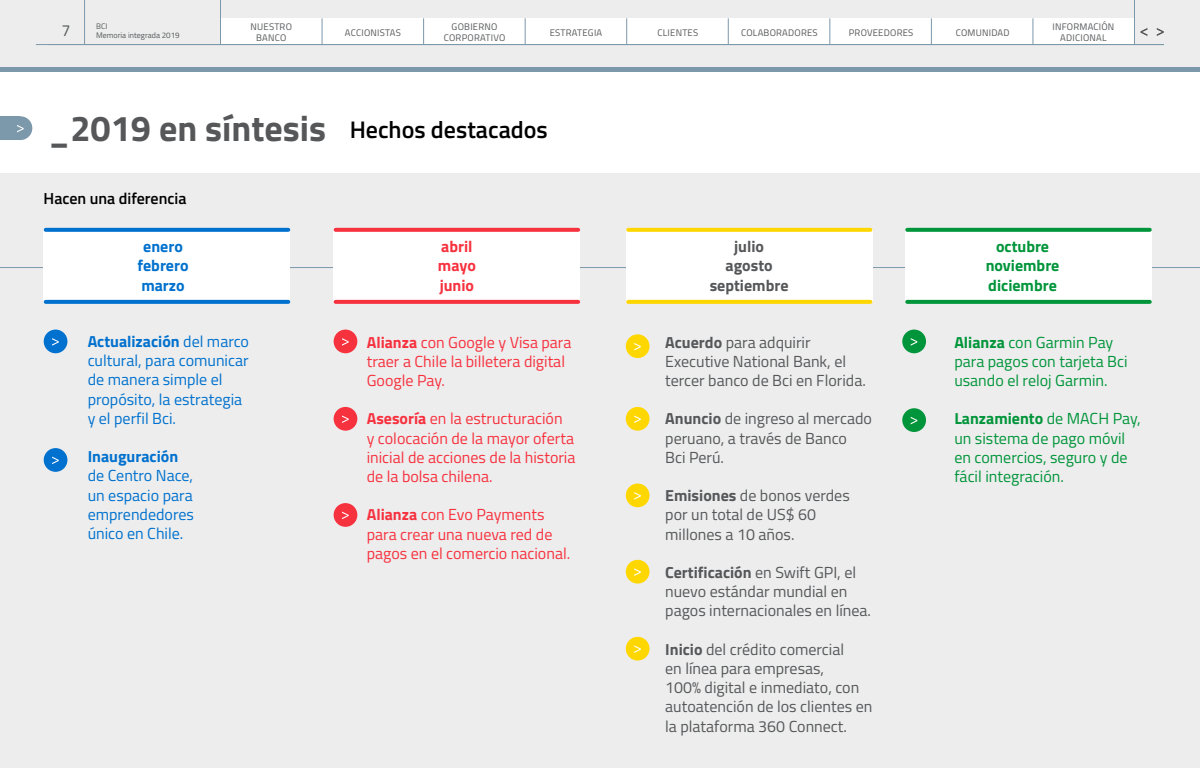
<style>
.page{position:relative;width:1200px;height:768px;background:#fff}
.page>*{position:absolute;margin:0;border:0;box-sizing:border-box;transform-origin:0 0}
.t1{font:600 24px "Titillium Web";color:#000}
.t2{font:16px/19.2px "Titillium Web";color:#555759}
.t3{font:16px/19.2px "Titillium Web";color:#f7323f}
.t4{font:16px/19.2px "Titillium Web";color:#0071ce}
.t5{font:16px/19.2px "Titillium Web";color:#00953a}
.t6{font:700 16px/19.2px "Titillium Web";color:#0071ce;text-align:center}
.t7{font:700 16px/19.2px "Titillium Web";color:#00953a;text-align:center}
.t8{font:700 16px/19.2px "Titillium Web";color:#555759;text-align:center}
.t9{font:600 16px "Titillium Web";color:#000}
.t10{font:700 16px/19.2px "Titillium Web";color:#f7323f}
.t11{font:9.5px/10.5px "Titillium Web";letter-spacing:.025em;color:#555759;text-align:center}
.t12{font:8px/9.6px "Titillium Web";color:#555759}
.s1{font-weight:700;font-size:36px;color:#555759}
.s2{font-weight:700}
</style>
<div class="page">
<div style="left:0;top:174px;width:1200px;height:594px;background:#ededed"></div>
<div style="left:0;top:0;width:1200px;height:71px;background:#ededed"></div>
<div style="left:220px;top:18px;width:914px;height:27px;background:#fff"></div>
<svg style="left:322px;top:18px;width:1px;height:26px"></svg>
<hr style="left:36px;top:44px;width:1128px;height:1px;background:#7c98ab">
<hr style="left:0;top:67px;width:1200px;height:4px;background:#7c98ab">
<svg style="left:423px;top:18px;width:1px;height:26px"></svg>
<svg style="left:626px;top:18px;width:1px;height:26px"></svg>
<svg style="left:931px;top:18px;width:1px;height:26px"></svg>
<svg style="left:525px;top:18px;width:1px;height:26px"></svg>
<svg style="left:829px;top:18px;width:1px;height:26px"></svg>
<svg style="left:1032px;top:18px;width:1px;height:26px"></svg>
<hr style="left:84px;top:0;width:1px;height:44px;background:#7c98ab">
<hr style="left:1134px;top:0;width:1px;height:44px;background:#7c98ab">
<hr style="left:220px;top:0;width:1px;height:44px;background:#7c98ab">
<svg style="left:728px;top:18px;width:1px;height:26px"></svg>
<hr style="left:0;top:267px;width:1200px;height:1px;background:#7c98ab">
<div style="left:44px;top:230px;width:246px;height:72px;background:#fff"></div>
<div style="left:334px;top:230px;width:246px;height:72px;background:#fff"></div>
<div style="left:626px;top:230px;width:246px;height:72px;background:#fff"></div>
<div style="left:905px;top:230px;width:247px;height:72px;background:#fff"></div>
<div style="left:0;top:116px;width:20px;height:24px;background:#7c98ab"></div>
<div style="left:9px;top:116px;width:23px;height:24px;background:#7c98ab;border-radius:50%"></div>
<svg style="left:17px;top:125px;width:7px;height:7px"></svg>
<svg style="left:46px;top:228px;width:242px;height:4px"></svg>
<svg style="left:46px;top:300px;width:242px;height:4px"></svg>
<svg style="left:336px;top:228px;width:242px;height:4px"></svg>
<svg style="left:336px;top:300px;width:242px;height:4px"></svg>
<svg style="left:628px;top:228px;width:242px;height:4px"></svg>
<svg style="left:628px;top:300px;width:242px;height:4px"></svg>
<svg style="left:907px;top:228px;width:243px;height:4px"></svg>
<svg style="left:907px;top:300px;width:243px;height:4px"></svg>
<div style="left:44px;top:330px;width:23px;height:23px;background:#0071ce;border-radius:50%"></div>
<svg style="left:52px;top:338px;width:7px;height:8px"></svg>
<div style="left:44px;top:448px;width:23px;height:24px;background:#0071ce;border-radius:50%"></div>
<svg style="left:52px;top:457px;width:7px;height:7px"></svg>
<div style="left:334px;top:330px;width:23px;height:23px;background:#f7323f;border-radius:50%"></div>
<svg style="left:342px;top:338px;width:7px;height:8px"></svg>
<div style="left:334px;top:407px;width:23px;height:24px;background:#f7323f;border-radius:50%"></div>
<svg style="left:342px;top:415px;width:7px;height:8px"></svg>
<div style="left:334px;top:503px;width:23px;height:24px;background:#f7323f;border-radius:50%"></div>
<svg style="left:342px;top:512px;width:7px;height:7px"></svg>
<div style="left:626px;top:334px;width:24px;height:24px;background:#ffd700;border-radius:50%"></div>
<svg style="left:634px;top:343px;width:7px;height:7px"></svg>
<div style="left:626px;top:407px;width:24px;height:24px;background:#ffd700;border-radius:50%"></div>
<svg style="left:634px;top:415px;width:7px;height:8px"></svg>
<div style="left:626px;top:484px;width:24px;height:23px;background:#ffd700;border-radius:50%"></div>
<svg style="left:634px;top:492px;width:7px;height:8px"></svg>
<div style="left:626px;top:560px;width:24px;height:24px;background:#ffd700;border-radius:50%"></div>
<svg style="left:634px;top:568px;width:7px;height:8px"></svg>
<div style="left:626px;top:637px;width:24px;height:24px;background:#ffd700;border-radius:50%"></div>
<svg style="left:634px;top:645px;width:7px;height:8px"></svg>
<div style="left:902px;top:330px;width:24px;height:23px;background:#00953a;border-radius:50%"></div>
<svg style="left:911px;top:338px;width:6px;height:8px"></svg>
<div style="left:902px;top:408px;width:24px;height:24px;background:#00953a;border-radius:50%"></div>
<svg style="left:911px;top:417px;width:6px;height:7px"></svg>
<p class="t12" style="left:96px;top:21px;width:85px">BCI<br>Memoria integrada 2019</p>
<p class="t11" style="left:251px;top:21px;width:43px">NUESTRO<br>BANCO</p>
<p class="t11" style="left:550px;top:27px;width:54px">ESTRATEGIA</p>
<p class="t11" style="left:741px;top:27px;width:78px">COLABORADORES</p>
<p class="t11" style="left:1053px;top:20px;width:63px;line-height:11.4px">INFORMACIÓN<br>ADICIONAL</p>
<p class="t11" style="left:444px;top:21px;width:63px">GOBIERNO<br>CORPORATIVO</p>
<p class="t11" style="left:849px;top:27px;width:66px">PROVEEDORES</p>
<p class="t11" style="left:956px;top:27px;width:55px">COMUNIDAD</p>
<p class="t2" style="left:61px;top:20px;width:10px">7</p>
<p class="t11" style="left:345px;top:27px;width:57px">ACCIONISTAS</p>
<p class="t11" style="left:657px;top:27px;width:42px">CLIENTES</p>
<p class="t2" style="left:1140px;top:20px;width:26px">&lt; &gt;</p>
<h1 class="t1" style="left:48px;top:112px;width:501px"><span class="s1">_2019 en síntesis</span> Hechos destacados</h1>
<p class="t9" style="left:44px;top:187px;width:145px">Hacen una diferencia</p>
<p class="t6" style="left:138px;top:236px;width:53px">enero febrero marzo</p>
<p class="t4" style="left:88px;top:331px;width:163px"><span class="s2">Actualización</span> del marco cultural, para comunicar de manera simple el propósito, la estrategia y el perfil Bci.</p>
<p class="t6" style="left:88px;top:446px;width:92px">Inauguración</p>
<p class="t4" style="left:88px;top:465px;width:108px;text-align:justify">de Centro Nace, un espacio para emprendedores único en Chile.</p>
<p class="t10" style="left:438px;top:236px;width:39px">abril mayo junio</p>
<p class="t8" style="left:710px;top:236px;width:80px">julio agosto septiembre</p>
<p class="t7" style="left:986px;top:236px;width:75px">octubre noviembre diciembre</p>
<p class="t3" style="left:367px;top:332px;width:206px"><span class="s2">Alianza</span> con Google y Visa para traer a Chile la billetera digital<br>Google Pay.</p>
<p class="t3" style="left:367px;top:409px;width:210px"><span class="s2">Asesoría</span> en la estructuración<br>y colocación de la mayor oferta inicial de acciones de la historia de la bolsa chilena.</p>
<p class="t3" style="left:367px;top:505px;width:205px"><span class="s2">Alianza</span> con Evo Payments para crear una nueva red de pagos en el comercio nacional.</p>
<p class="t2" style="left:665px;top:332px;width:202px"><span class="s2">Acuerdo</span> para adquirir<br>Executive National Bank, el tercer banco de Bci en Florida.</p>
<p class="t2" style="left:665px;top:409px;width:208px"><span class="s2">Anuncio</span> de ingreso al mercado peruano, a través de Banco<br>Bci Perú.</p>
<p class="t2" style="left:665px;top:485px;width:186px"><span class="s2">Emisiones</span> de bonos verdes por un total de US$ 60 millones a 10 años.</p>
<p class="t2" style="left:665px;top:562px;width:207px"><span class="s2">Certificación</span> en Swift GPI, el nuevo estándar mundial en pagos internacionales en línea.</p>
<p class="t2" style="left:665px;top:639px;width:209px"><span class="s2">Inicio</span> del crédito comercial<br>en línea para empresas,<br>100% digital e inmediato, con autoatención de los clientes en la plataforma 360 Connect.</p>
<p class="t5" style="left:954px;top:332px;width:175px"><span class="s2">Alianza</span> con Garmin Pay para pagos con tarjeta Bci usando el reloj Garmin.</p>
<p class="t5" style="left:954px;top:409px;width:188px"><span class="s2">Lanzamiento</span> de MACH Pay, un sistema de pago móvil en comercios, seguro y de fácil integración.</p>
</div>
